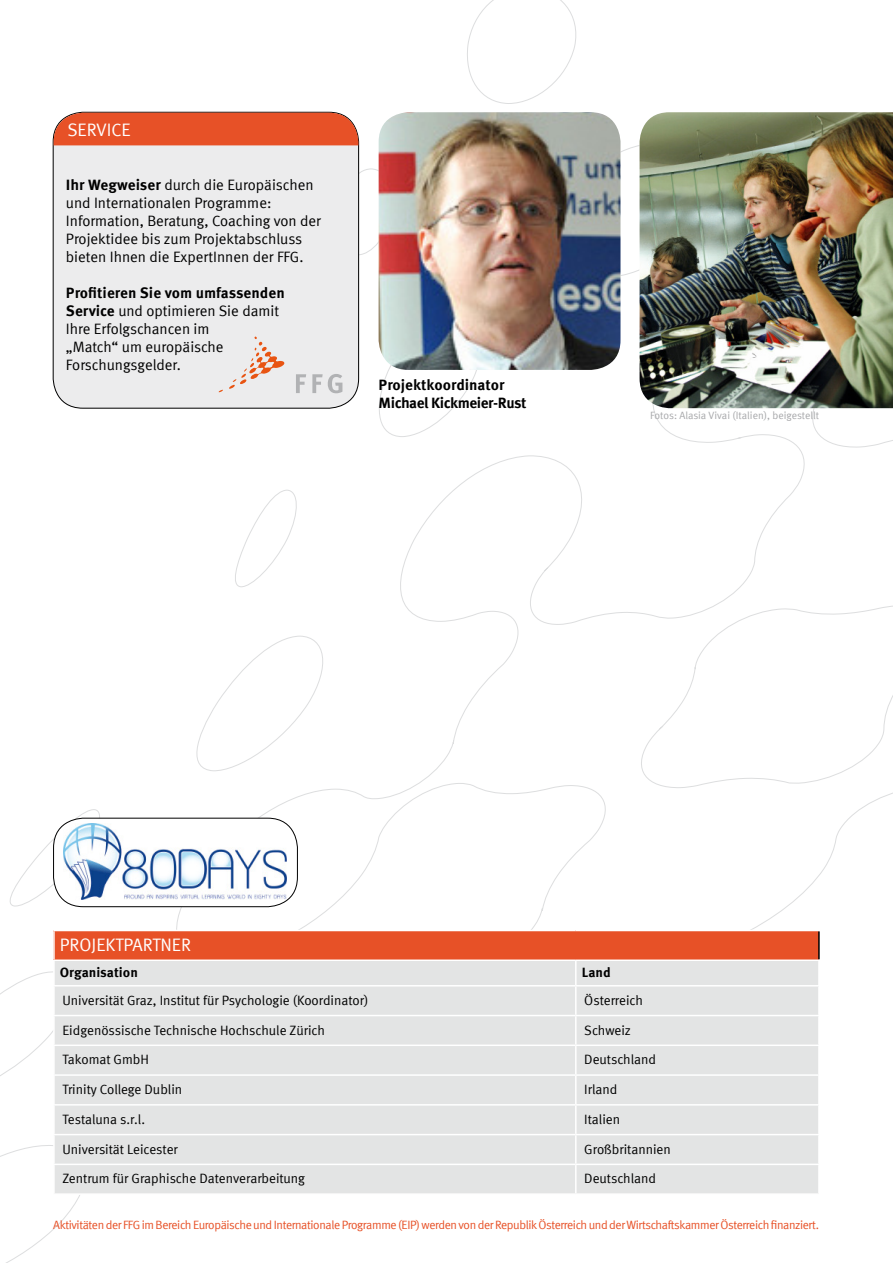
<style>
.page{position:relative;width:893px;height:1263px;background:#fff}
.page>*{position:absolute;margin:0;border:0;box-sizing:border-box;transform-origin:0 0}
.t1{font:18px "Meta Corr";color:#fff}
.t2{font:15px/18px "Meta Corr";color:#000}
.t3{font:700 15px/18px "Meta Corr";letter-spacing:-.025em;color:#000}
.t4{font:13.5px "Meta Corr";color:#000}
.t5{font:700 13.5px "Meta Corr";color:#000}
.t6{font:12px "Meta Corr";letter-spacing:-.03em;color:#e75127}
.t7{font:10.5px "Meta Corr";letter-spacing:-.005em;color:#a7a8aa}
.s1{font-weight:700}
</style>
<div class="page">
<svg style="left:359px;top:169px;width:19px;height:87px"></svg>
<svg style="left:9px;top:809px;width:96px;height:99px"></svg>
<svg style="left:467px;top:0;width:109px;height:104px"></svg>
<svg style="left:0;top:971px;width:53px;height:105px"></svg>
<svg style="left:620px;top:144px;width:19px;height:134px"></svg>
<svg style="left:0;top:1145px;width:80px;height:118px"></svg>
<svg style="left:166px;top:292px;width:726px;height:668px"></svg>
<div style="left:54px;top:818px;width:243px;height:89px;background:#fff;border-radius:30px"></div>
<img style="left:64px;top:823px;width:223px;height:76px">
<div style="left:53px;top:818px;width:245px;height:89px;border:1px solid #000;border-radius:30px"></div>
<div style="left:54px;top:931px;width:765px;height:29px;background:#e75127"></div>
<div style="left:55px;top:961px;width:763px;height:232px;background:#e3e4e4"></div>
<hr style="left:53px;top:985px;width:522px;height:2px;background:#fff">
<hr style="left:575px;top:985px;width:244px;height:2px;background:#fff">
<hr style="left:53px;top:1015px;width:522px;height:1px;background:#fff">
<hr style="left:575px;top:1015px;width:244px;height:1px;background:#fff">
<hr style="left:53px;top:1045px;width:522px;height:1px;background:#fff">
<hr style="left:575px;top:1045px;width:244px;height:1px;background:#fff">
<hr style="left:53px;top:1074px;width:522px;height:2px;background:#fff">
<hr style="left:575px;top:1074px;width:244px;height:2px;background:#fff">
<hr style="left:53px;top:1104px;width:522px;height:2px;background:#fff">
<hr style="left:575px;top:1104px;width:244px;height:2px;background:#fff">
<hr style="left:53px;top:1134px;width:522px;height:1px;background:#fff">
<hr style="left:53px;top:1135px;width:2px;height:29px;background:#fff">
<hr style="left:575px;top:1134px;width:244px;height:1px;background:#fff">
<hr style="left:53px;top:1164px;width:522px;height:1px;background:#fff">
<hr style="left:53px;top:1165px;width:2px;height:28px;background:#fff">
<hr style="left:575px;top:1164px;width:244px;height:1px;background:#fff">
<svg style="left:575px;top:961px;width:1px;height:232px"></svg>
<svg style="left:818px;top:931px;width:1px;height:29px"></svg>
<hr style="left:53px;top:1193px;width:522px;height:2px;background:#fff">
<hr style="left:53px;top:930px;width:522px;height:1px;background:#fff">
<hr style="left:53px;top:931px;width:2px;height:29px;background:#fff">
<hr style="left:575px;top:930px;width:244px;height:1px;background:#fff">
<img style="left:639px;top:113px;width:253px;height:295px">
<img style="left:378px;top:112px;width:242px;height:258px;border-radius:30px">
<div style="left:53px;top:112px;width:305px;height:296px;background:#ececed;border-radius:30px"></div>
<div style="left:54px;top:113px;width:304px;height:32px;background:#e75127"></div>
<svg style="left:296px;top:374px;width:10px;height:19px"></svg>
<svg style="left:312px;top:374px;width:10px;height:19px"></svg>
<svg style="left:328px;top:374px;width:14px;height:19px"></svg>
<svg style="left:218px;top:337px;width:67px;height:55px"></svg>
<p class="t1" style="left:67px;top:121px;width:65px">SERVICE</p>
<p class="t2" style="left:66px;top:177px;width:256px"><span class="s1">Ihr Wegweiser</span> durch die Europäischen und Internationalen Programme:<br>Information, Beratung, Coaching von der Projektidee bis zum Projektabschluss bieten Ihnen die ExpertInnen der FFG.</p>
<p class="t2" style="left:66px;top:285px;width:220px"><span class="s1">Profitieren Sie vom umfassenden<br>Service</span> und optimieren Sie damit<br>Ihre Erfolgschancen im<br>„Match“ um euro päische<br>Forschungsgelder.</p>
<p class="t3" style="left:378px;top:377px;width:149px">Projektkoordinator<br>Michael Kickmeier-Rust</p>
<p class="t7" style="left:650px;top:410px;width:170px">Fotos: Alasia Vivai (Italien), beigestellt</p>
<p class="t1" style="left:60px;top:936px;width:132px">PROJEKTPARTNER</p>
<p class="t5" style="left:60px;top:967px;width:80px">Organisation</p>
<p class="t5" style="left:581px;top:967px;width:31px">Land</p>
<p class="t4" style="left:62px;top:994px;width:307px">Universität Graz, Institut für Psychologie (Koordinator)</p>
<p class="t4" style="left:584px;top:994px;width:60px">Österreich</p>
<p class="t4" style="left:62px;top:1023px;width:264px">Eidgenössische Technische Hochschule Zürich</p>
<p class="t4" style="left:584px;top:1023px;width:48px">Schweiz</p>
<p class="t4" style="left:62px;top:1053px;width:88px">Takomat GmbH</p>
<p class="t4" style="left:584px;top:1053px;width:73px">Deutschland</p>
<p class="t4" style="left:62px;top:1083px;width:121px">Trinity College Dublin</p>
<p class="t4" style="left:584px;top:1083px;width:35px">Irland</p>
<p class="t4" style="left:62px;top:1113px;width:84px">Testaluna s.r.l.</p>
<p class="t4" style="left:584px;top:1113px;width:37px">Italien</p>
<p class="t4" style="left:62px;top:1142px;width:117px">Universität Leicester</p>
<p class="t4" style="left:584px;top:1142px;width:88px">Großbritannien</p>
<p class="t4" style="left:62px;top:1172px;width:244px">Zentrum für Graphische Datenverarbeitung</p>
<p class="t4" style="left:584px;top:1172px;width:73px">Deutschland</p>
<p class="t6" style="left:53px;top:1219px;width:767px">Aktivitäten der FFG im Bereich Europäische und Internationale Programme (EIP) werden von der Republik Österreich und der Wirtschaftskammer Österreich finanziert.</p>
</div>
